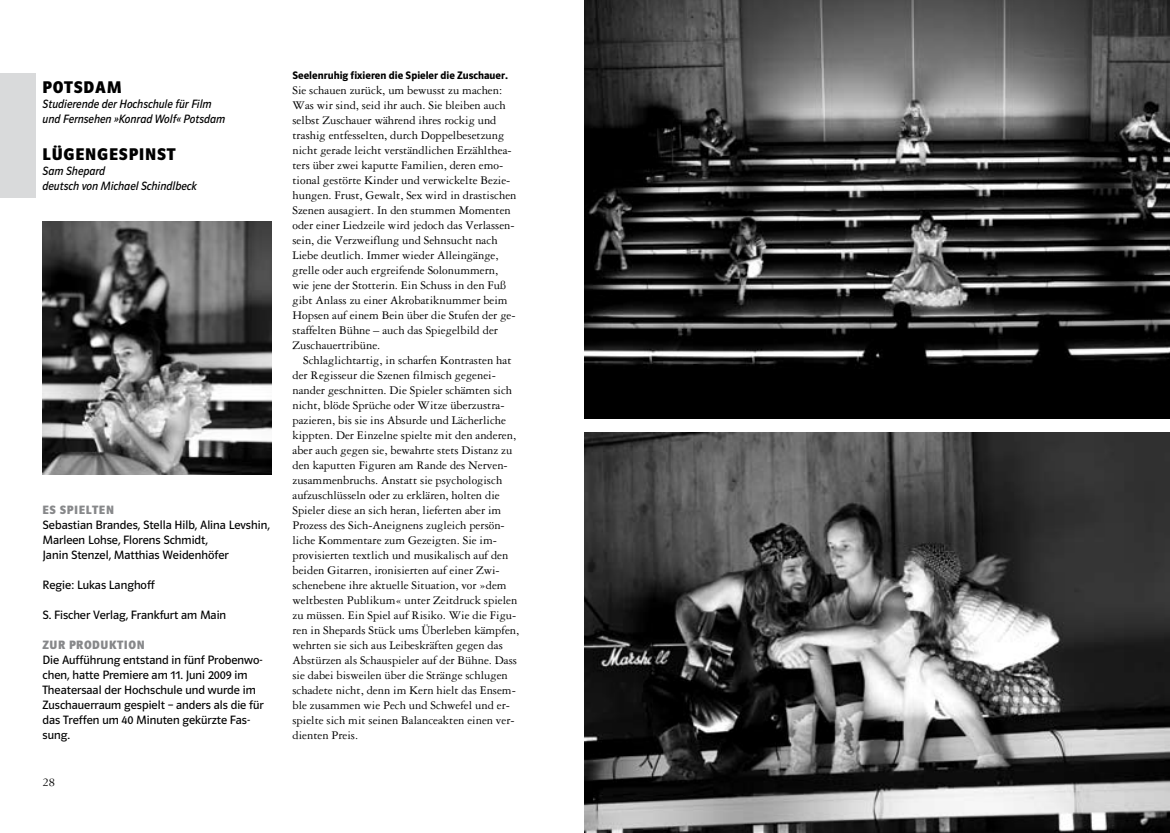
<style>
.page{position:relative;width:1170px;height:833px;background:#fff}
.page>*{position:absolute;margin:0;border:0;box-sizing:border-box;transform-origin:0 0}
.t1{font:700 17.5px "Polo 22 K";letter-spacing:.05em;color:#000}
.t2{font:12.5px/15px "Garamond Three";color:#000}
.t3{font:12.5px/15px "Polo 22 K Buch";color:#000}
.t4{font:12.5px/15px "Polo 22 K Buch Kursiv";color:#000;scale:.95 1}
.t5{font:700 12.5px "Polo 22 K";letter-spacing:.05em;color:#87888a}
.t6{font:11.25px "Polo 22 K Hfett";color:#000}
</style>
<div class="page">
<div style="left:0;top:73px;width:35px;height:124px;background:#d9dadb"></div>
<img style="left:585px;top:0;width:584px;height:418px">
<img style="left:585px;top:432px;width:584px;height:401px">
<img style="left:43px;top:221px;width:228px;height:254px">
<h1 class="t1" style="left:43px;top:77px;width:67px">POTS DAM</h1>
<p class="t4" style="left:43px;top:96px;width:194px">Studierende der Hochschule für Film und Fernsehen »Konrad Wolf« Potsdam</p>
<h1 class="t1" style="left:43px;top:145px;width:134px">LÜGENGESPINST</h1>
<p class="t4" style="left:43px;top:164px;width:164px">Sam Shepard<br>deutsch von Michael Schindlbeck</p>
<p class="t5" style="left:43px;top:503px;width:25px">ES SPIELTEN</p>
<p class="t3" style="left:43px;top:518px;width:229px">Sebastian Brandes, Stella Hilb, Alina Levshin,<br>Marleen Lohse, Florens Schmidt,<br>Janin Stenzel, Matthias Weidenhöfer</p>
<p class="t3" style="left:43px;top:578px;width:114px">Regie: Lukas Langhoff</p>
<p class="t3" style="left:43px;top:608px;width:185px">S. Fischer Verlag, Frankfurt am Main</p>
<p class="t5" style="left:43px;top:638px;width:83px">ZUR PRODUKTION</p>
<p class="t3" style="left:43px;top:653px;width:223px">Die Aufführung entstand in fünf Probenwo&shy;chen, hatte Premiere am 11. Juni 2009 im Theatersaal der Hochschule und wurde im Zuschauerraum gespielt – anders als die für das Treffen um 40 Minuten gekürzte Fas&shy;sung.</p>
<p class="t2" style="left:43px;top:774px;width:14px">28</p>
<p class="t6" style="left:292px;top:69px;width:217px">Seelenruhig fixieren die Spieler die Zuschauer.</p>
<p class="t2" style="left:292px;top:83px;width:225px">Sie schauen zurück, um bewusst zu machen:<br>Was wir sind, seid ihr auch. Sie bleiben auch selbst Zuschauer während ihres rockig und trashig entfesselten, durch Doppelbesetzung nicht gerade leicht verständlichen Erzählthea&shy;ters über zwei kaputte Familien, deren emo&shy;tional gestörte Kinder und verwickelte Bezie&shy;hungen. Frust, Gewalt, Sex wird in drastischen Szenen ausagiert. In den stummen Momenten oder einer Liedzeile wird jedoch das Verlassen&shy;sein, die Verzweiflung und Sehnsucht nach Liebe deutlich. Immer wieder Alleingänge, grelle oder auch ergreifende Solonummern, wie jene der Stotterin. Ein Schuss in den Fuß gibt Anlass zu einer Akrobatiknummer beim Hopsen auf einem Bein über die Stufen der ge&shy;staffelten Bühne – auch das Spiegelbild der Zuschauertribüne.</p>
<p class="t2" style="left:292px;top:353px;width:228px;text-indent:11px">Schlaglichtartig, in scharfen Kontrasten hat der Regisseur die Szenen filmisch gegenei&shy;nander geschnitten. Die Spieler schämten sich nicht, blöde Sprüche oder Witze überzustra&shy;pazieren, bis sie ins Absurde und Lächerliche kippten. Der Einzelne spielte mit den anderen, aber auch gegen sie, bewahrte stets Distanz zu den kaputten Figuren am Rande des Nerven&shy;zusammenbruchs. Anstatt sie psychologisch aufzuschlüsseln oder zu erklären, holten die Spieler diese an sich heran, lieferten aber im Prozess des Sich-Aneignens zugleich persön&shy;liche Kommentare zum Gezeigten. Sie im&shy;provisierten textlich und musikalisch auf den beiden Gitarren, ironisierten auf einer Zwi&shy;schenebene ihre aktuelle Situation, vor »dem weltbesten Publikum« unter Zeitdruck spielen zu müssen. Ein Spiel auf Risiko. Wie die Figu&shy;ren in Shepards Stück ums Überleben kämpfen, wehrten sie sich aus Leibeskräften gegen das Abstürzen als Schauspieler auf der Bühne. Dass sie dabei bisweilen über die Stränge schlugen schadete nicht, denn im Kern hielt das Ensem&shy;ble zusammen wie Pech und Schwefel und er&shy;spielte sich mit seinen Balanceakten einen ver&shy;dienten Preis.</p>
</div>
